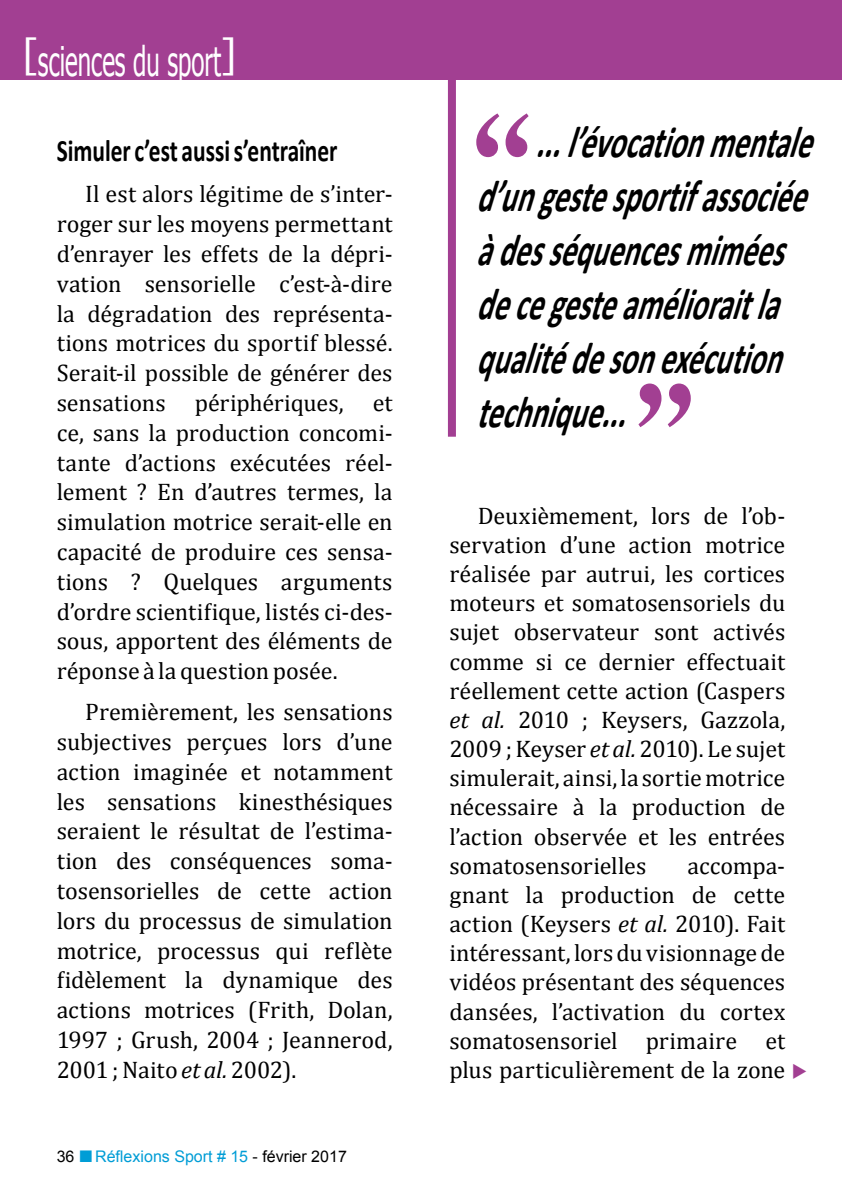
<style>
.page{position:relative;width:842px;height:1191px;background:#fff}
.page>*{position:absolute;margin:0;border:0;box-sizing:border-box;transform-origin:0 0}
.t1{font:italic 700 45px/54px "Calibri";color:#000;scale:.67 1}
.t2{font:40.8px "Tahoma";color:#fff;scale:.59 1}
.t3{font:700 31.2px "Calibri";color:#000;scale:.75 1}
.t4{font:24px/29.8px "Cambria";color:#000;text-align:justify}
.t5{font:16px "Arial";color:#009dd6}
.t6{font:16px "Arial";color:#000}
.s1{font-style:italic}
.s2{color:#000}
</style>
<div class="page">
<svg style="left:476px;top:113px;width:53px;height:44px"></svg>
<svg style="left:638px;top:383px;width:53px;height:44px"></svg>
<div style="left:448px;top:68px;width:8px;height:369px;background:#a23f92"></div>
<div style="left:0;top:0;width:842px;height:79px;background:#a23f92"></div>
<h2 class="t2" style="left:23px;top:34px;width:364px"><sup>[</sup>sciences du sport<sup>]</sup></h2>
<p class="t3" style="left:57px;top:131px;width:376px">Simuler c’est aussi s’entraîner</p>
<p class="t4" style="left:57px;top:179px;width:337px;text-indent:28px">Il est alors légitime de s’inter&shy;roger sur les moyens permettant d’enrayer les effets de la dépri&shy;vation sensorielle c’est-à-dire la dégradation des représenta&shy;tions motrices du sportif blessé.<br>Serait-il possible de générer des sensations périphériques, et ce, sans la production concomi&shy;tante d’actions exécutées réel&shy;lement ? En d’autres termes, la simulation motrice serait-elle en capacité de produire ces sensa&shy;tions ? Quelques arguments d’ordre scientifique, listés ci-des&shy;sous, apportent des éléments de réponse à la question posée.</p>
<p class="t4" style="left:57px;top:697px;width:337px;text-indent:28px">Premièrement, les sensations subjectives perçues lors d’une action imaginée et notamment les sensations kinesthésiques seraient le résultat de l’estima&shy;tion des conséquences soma&shy;tosensorielles de cette action lors du processus de simulation motrice, processus qui reflète fidèlement la dynamique des actions motrices (Frith, Dolan, 1997 ; Grush, 2004 ; Jeannerod, 2001 ; Naito <span class="s1">et al.</span> 2002).</p>
<p class="t6" style="left:57px;top:1146px;width:19px">36</p>
<p class="t5" style="left:95px;top:1146px;width:253px">Réflexions Sport # 15 <span class="s2">- février 2017</span></p>
<h1 class="t1" style="left:476px;top:115px;width:527px;text-indent:59px">...l’évocationmentale d’ungestesportifassociée àdesséquencesmimées decegesteamélioraitla qualitédesonexécution technique...</h1>
<p class="t4" style="left:449px;top:501px;width:337px;line-height:29.2px;text-indent:28px">Deuxièmement, lors de l’ob&shy;servation d’une action motrice réalisée par autrui, les cortices moteurs et somatosensoriels du sujet observateur sont activés comme si ce dernier effectuait réellement cette action (Caspers <span class="s1">et al.</span> 2010 ; Keysers, Gazzola, 2009 ; Keyser <span class="s1">et al.</span> 2010). Le sujet simulerait, ainsi, la sortie motrice nécessaire à la production de l’action observée et les entrées somatosensorielles</p>
<p class="t4" style="left:449px;top:851px;width:337px;line-height:29.2px;text-indent:238px">accompa&shy;gnant la production de cette action (Keysers <span class="s1">et al.</span> 2010). Fait intéressant, lors du visionnage de vidéos présentant des séquences dansées, l’activation du cortex somatosensoriel primaire et plus particulièrement de la zone</p>
</div>
